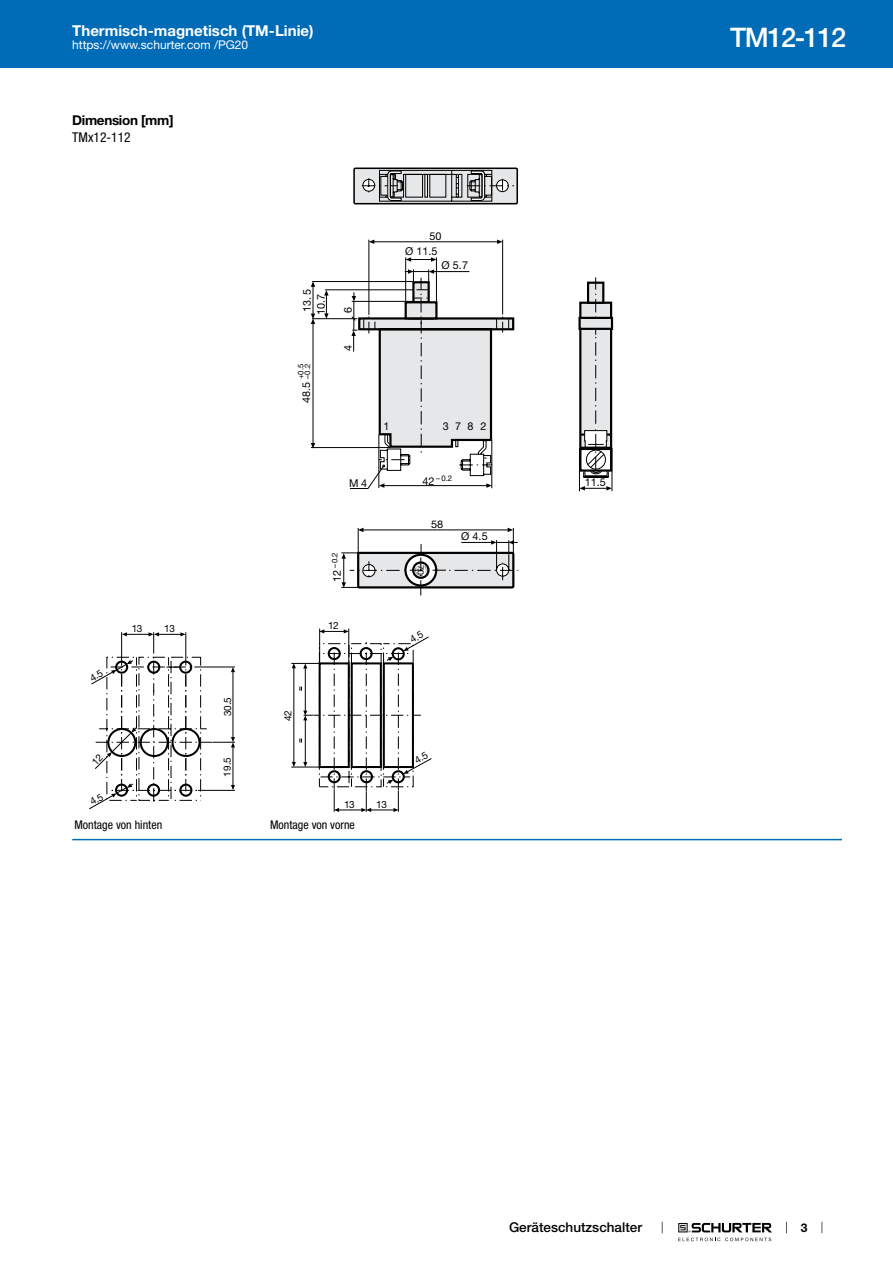
<style>
.page{position:relative;width:893px;height:1263px;background:#fff}
.page>*{position:absolute;margin:0;border:0;box-sizing:border-box;transform-origin:0 0}
.t1{font:500 27px "Helvetica Neue LT";letter-spacing:-.05em;color:#fff}
.t2{font:700 15px "Helvetica Neue LT";color:#fff}
.t3{font:500 13.5px "Helvetica Neue LT";color:#000}
.t4{font:700 13.5px "Helvetica Neue LT";letter-spacing:-.025em;color:#000}
.t5{font:condensed 13.5px "Helvetica Neue LT";color:#000}
.t6{font:condensed 12px "Helvetica Neue LT";color:#000}
.t7{font:12px "Helvetica Neue LT";color:#fff}
.t8{font:700 12px "Helvetica Neue LT";color:#000}
.t9{font:10.8px "Helvetica Neue LT";color:#000}
.t10{font:10.5px "Helvetica Neue LT";color:#000;scale:1.05 1}
.t11{font:10.05px "Helvetica Neue LT";color:#000}
.t12{font:9.9px "Helvetica Neue LT";letter-spacing:-.045em;color:#000}
.t13{font:8.55px "Helvetica Neue LT";color:#000;scale:1.05 1}
.t14{font:7.8px/6.6px "Helvetica Neue LT";color:#000}
.s1{font-size:10.8px}
</style>
<div class="page">
<svg style="left:678px;top:1223px;width:94px;height:18px"></svg>
<div style="left:0;top:0;width:893px;height:68px;background:#006bb6"></div>
<svg style="left:406px;top:257px;width:30px;height:5px"></svg>
<hr style="left:374px;top:242px;width:123px;height:1px;background:#000">
<hr style="left:369px;top:240px;width:1px;height:75px;background:#000">
<hr style="left:436px;top:257px;width:1px;height:45px;background:#000">
<hr style="left:405px;top:257px;width:1px;height:45px;background:#000">
<svg style="left:369px;top:240px;width:5px;height:4px"></svg>
<svg style="left:497px;top:240px;width:5px;height:4px"></svg>
<hr style="left:502px;top:240px;width:1px;height:74px;background:#000">
<hr style="left:312px;top:318px;width:45px;height:1px;background:#000">
<hr style="left:312px;top:281px;width:101px;height:1px;background:#000">
<hr style="left:325px;top:290px;width:89px;height:1px;background:#000">
<hr style="left:313px;top:324px;width:1px;height:119px;background:#000">
<svg style="left:311px;top:443px;width:4px;height:4px"></svg>
<hr style="left:311px;top:447px;width:79px;height:1px;background:#000">
<svg style="left:311px;top:281px;width:4px;height:43px"></svg>
<svg style="left:324px;top:290px;width:5px;height:29px"></svg>
<hr style="left:579px;top:448px;width:1px;height:43px;background:#000">
<hr style="left:612px;top:448px;width:1px;height:43px;background:#000">
<svg style="left:350px;top:269px;width:263px;height:221px"></svg>
<svg style="left:353px;top:168px;width:165px;height:37px;background:#a1a2a3"></svg>
<svg style="left:341px;top:528px;width:178px;height:67px"></svg>
<div style="left:578px;top:317px;width:35px;height:13px;background:#e6e7e8;border:2px solid #000"></div>
<hr style="left:72px;top:839px;width:770px;height:1px;background:#006bb6">
<svg style="left:89px;top:632px;width:146px;height:177px"></svg>
<svg style="left:291px;top:628px;width:140px;height:184px"></svg>
<h2 class="t2" style="left:72px;top:21px;width:243px">Thermisch-magnetisch (TM-Linie)</h2>
<p class="t7" style="left:72px;top:38px;width:178px">https://www.schurter.com /PG20</p>
<p class="t4" style="left:72px;top:112px;width:103px">Dimension [mm]</p>
<p class="t5" style="left:72px;top:130px;width:60px">TMx12-112</p>
<p class="t12" style="left:132px;top:623px;width:12px">13</p>
<p class="t12" style="left:164px;top:623px;width:12px">13</p>
<p class="t6" style="left:74px;top:818px;width:89px">Montage von hinten</p>
<p class="t11" style="left:221px;top:716px;width:21px;rotate:-90deg">30.5</p>
<p class="t11" style="left:221px;top:776px;width:21px;rotate:-90deg">19.5</p>
<p class="t9" style="left:429px;top:229px;width:14px">50</p>
<p class="t9" style="left:405px;top:245px;width:34px">Ø 11.5</p>
<p class="t9" style="left:300px;top:312px;width:24px;rotate:-90deg">13.5</p>
<p class="t9" style="left:314px;top:315px;width:23px;rotate:-90deg">10.7</p>
<p class="t14" style="left:297px;top:379px;width:17px;rotate:-90deg">+0.5 –0.2</p>
<p class="t9" style="left:300px;top:403px;width:23px;rotate:-90deg">48.5</p>
<p class="t9" style="left:341px;top:313px;width:8px;rotate:-90deg">6</p>
<p class="t9" style="left:342px;top:351px;width:8px;rotate:-90deg">4</p>
<p class="t9" style="left:384px;top:420px;width:8px">1</p>
<p class="t9" style="left:441px;top:259px;width:28px">Ø 5.7</p>
<p class="t9" style="left:443px;top:419px;width:45px">3782</p>
<p class="t14" style="left:422px;top:475px;width:31px"><span class="s1">42</span> – 0.2</p>
<p class="t9" style="left:349px;top:476px;width:19px">M 4</p>
<p class="t9" style="left:585px;top:476px;width:23px">11.5</p>
<p class="t10" style="left:431px;top:518px;width:13px">58</p>
<p class="t9" style="left:461px;top:530px;width:28px">Ø 4.5</p>
<p class="t14" style="left:331px;top:582px;width:31px;rotate:-90deg"><span class="s1">12</span> –0.2</p>
<p class="t12" style="left:328px;top:620px;width:12px">12</p>
<p class="t13" style="left:426px;top:564px;width:11px;rotate:90deg">7.0</p>
<p class="t11" style="left:282px;top:721px;width:13px;rotate:-90deg">42</p>
<p class="t12" style="left:344px;top:799px;width:12px">13</p>
<p class="t12" style="left:376px;top:799px;width:12px">13</p>
<p class="t6" style="left:270px;top:818px;width:86px">Montage von vorne</p>
<h1 class="t1" style="left:730px;top:21px;width:118px">TM12-112</h1>
<p class="t3" style="left:509px;top:1219px;width:135px">Geräteschutzschalter</p>
<p class="t8" style="left:801px;top:1220px;width:8px">3</p>
</div>
